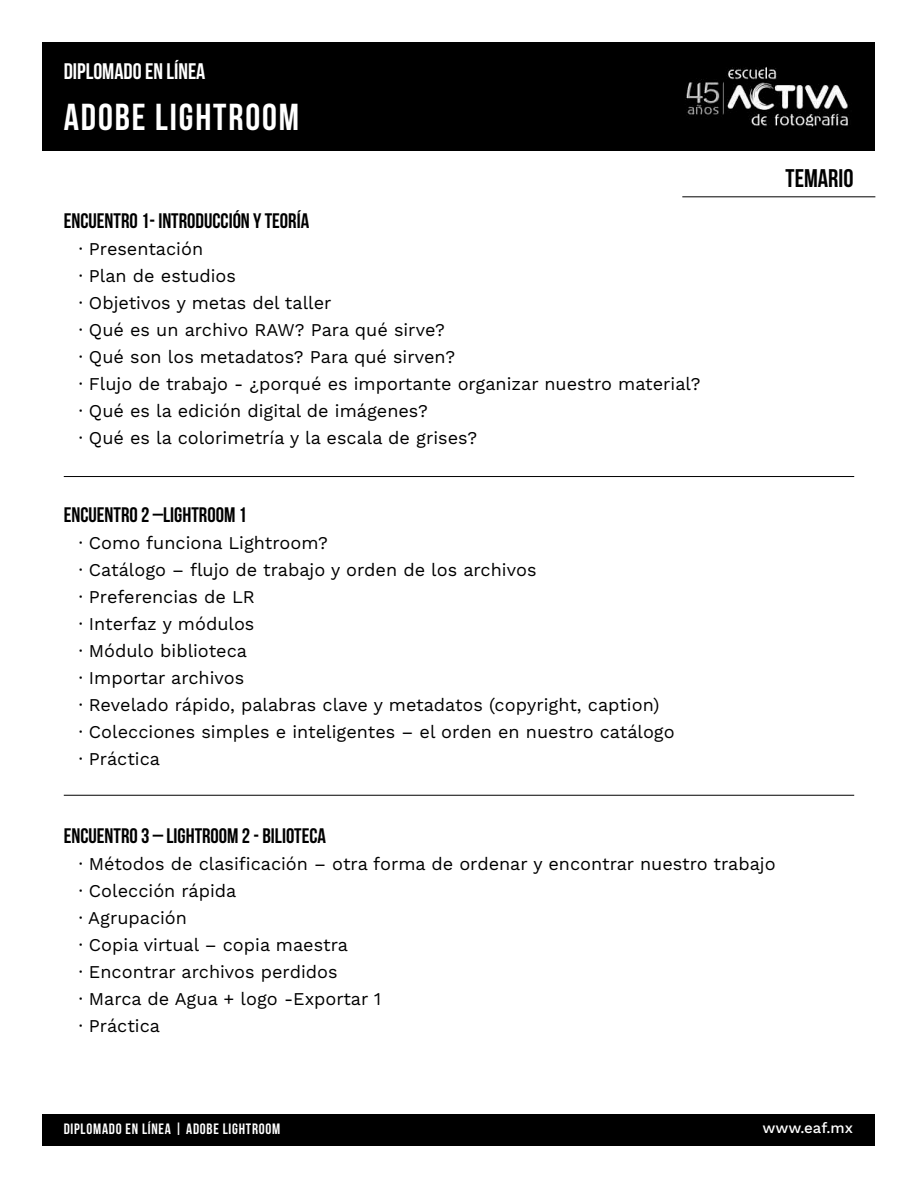
<style>
.page{position:relative;width:918px;height:1188px;background:#fff}
.page>*{position:absolute;margin:0;border:0;box-sizing:border-box;transform-origin:0 0}
.t1{font:37.5px "Bebas Neue";letter-spacing:.05em;color:#fff}
.t2{font:25.5px "Bebas Neue";color:#000}
.t3{font:22.5px "Bebas Neue";color:#fff}
.t4{font:21px "Bebas Neue";color:#000}
.t5{font:18px/27px "Work Sans";color:#000}
.t6{font:15px "Bebas Neue";letter-spacing:.05em;color:#fff}
.t7{font:500 15px "Work Sans";color:#fff}
</style>
<div class="page">
<div style="left:43px;top:43px;width:832px;height:108px;background:#000"></div>
<div style="left:43px;top:1114px;width:832px;height:32px;background:#000"></div>
<img style="left:685px;top:66px;width:163px;height:61px">
<hr style="left:64px;top:476px;width:790px;height:1px;background:#000">
<hr style="left:64px;top:795px;width:790px;height:1px;background:#000">
<hr style="left:682px;top:196px;width:193px;height:1px;background:#000">
<p class="t3" style="left:64px;top:59px;width:143px">DIPLOMADO EN LÍNEA</p>
<h1 class="t1" style="left:64px;top:97px;width:237px">ADOBE LIGHTROOM</h1>
<p class="t4" style="left:64px;top:209px;width:247px">ENCUENTRO 1- INTRODUCCIÓN Y TEORÍA</p>
<p class="t5" style="left:79px;top:236px;width:623px">· Presentación<br>· Plan de estudios<br>· Objetivos y metas del taller<br>· Qué es un archivo RAW? Para qué sirve?<br>· Qué son los metadatos? Para qué sirven?<br>· Flujo de trabajo - ¿porqué es importante organizar nuestro material? · Qué es la edición digital de imágenes?<br>· Qué es la colorimetría y la escala de grises?</p>
<p class="t4" style="left:64px;top:503px;width:185px">ENCUENTRO 2 –LIGHTROOM 1</p>
<p class="t5" style="left:79px;top:530px;width:598px">· Como funciona Lightroom?<br>· Catálogo – flujo de trabajo y orden de los archivos<br>· Preferencias de LR<br>· Interfaz y módulos<br>· Módulo biblioteca<br>· Importar archivos<br>· Revelado rápido, palabras clave y metadatos (copyright, caption)<br>· Colecciones simples e inteligentes – el orden en nuestro catálogo · Práctica</p>
<h2 class="t2" style="left:786px;top:164px;width:69px">TEMARIO</h2>
<p class="t4" style="left:64px;top:824px;width:264px">ENCUENTRO 3 – LIGHTROOM 2 - BILIOTECA</p>
<p class="t5" style="left:79px;top:851px;width:698px">· Métodos de clasificación – otra forma de ordenar y encontrar nuestro trabajo · Colección rápida<br>· Agrupación<br>· Copia virtual – copia maestra<br>· Encontrar archivos perdidos<br>· Marca de Agua + logo -Exportar 1<br>· Práctica</p>
<p class="t6" style="left:64px;top:1121px;width:218px">DIPLOMADO EN LÍNEA | ADOBE LIGHTROOM</p>
<p class="t7" style="left:762px;top:1119px;width:92px">www.eaf.mx</p>
</div>
